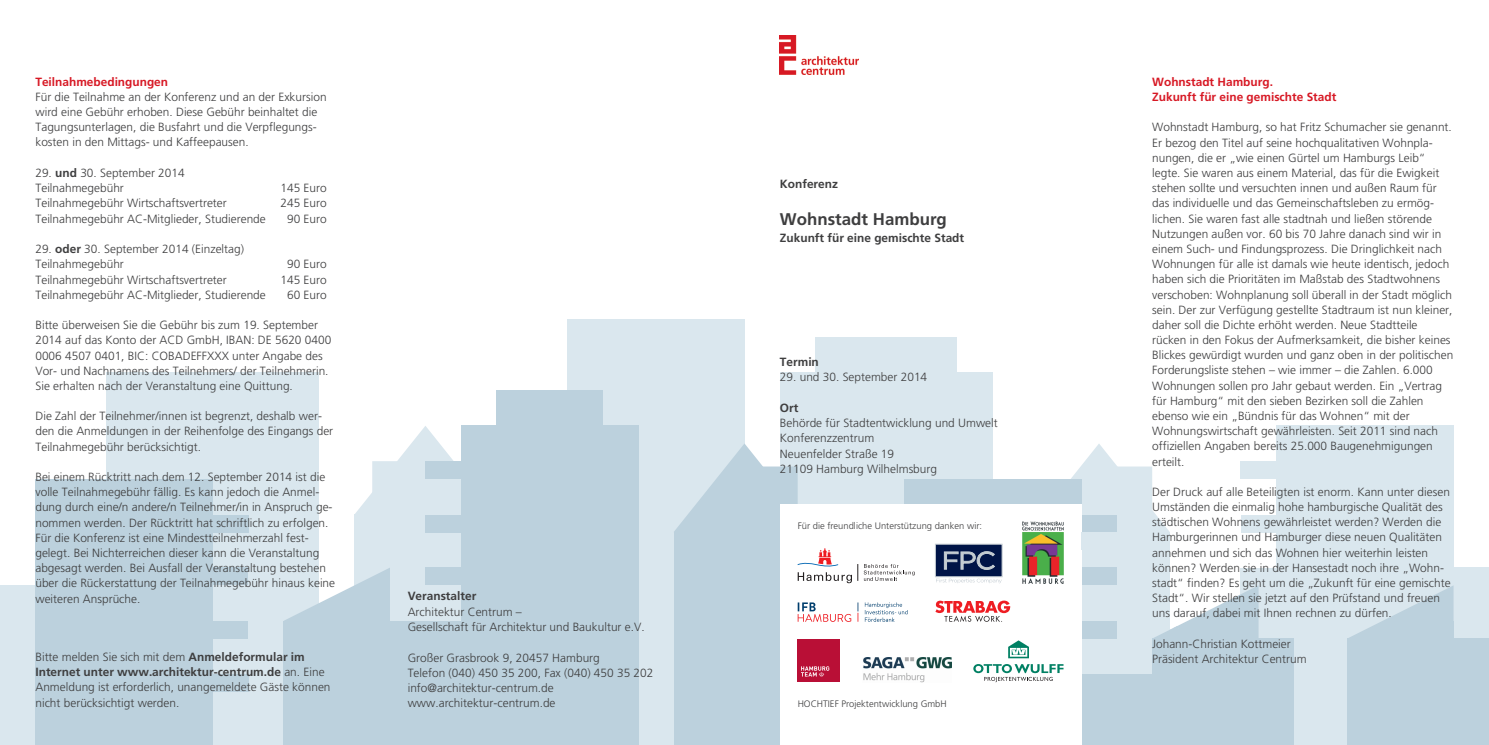
<style>
.page{position:relative;width:1489px;height:745px;background:#fff}
.page>*{position:absolute;margin:0;border:0;box-sizing:border-box;transform-origin:0 0}
.t1{font:700 16.88px "BDA Frutiger";color:#3e3e3f}
.t2{font:300 11.88px/15.1px "BDA Frutiger";color:#3e3e3f}
.t3{font:700 11.88px/15.5px "BDA Frutiger";color:#d71824}
.t4{font:700 11.88px "BDA Frutiger";color:#3e3e3f}
.t5{font:300 9.38px "BDA Frutiger";color:#3e3e3f}
.s1{font-weight:700}
</style>
<div class="page">
<div style="left:780px;top:372px;width:212px;height:372px;background:#dae7ee"></div>
<div style="left:1028px;top:531px;width:141px;height:213px;background:#dae7ee"></div>
<div style="left:1276px;top:425px;width:177px;height:319px;background:#dae7ee"></div>
<div style="left:1240px;top:567px;width:46px;height:71px;background:#dae7ee"></div>
<div style="left:1240px;top:515px;width:51px;height:17px;background:#dae7ee"></div>
<div style="left:1240px;top:461px;width:50px;height:17px;background:#dae7ee"></div>
<div style="left:0;top:585px;width:74px;height:159px;background:#dae7ee"></div>
<div style="left:567px;top:319px;width:177px;height:425px;background:#dae7ee"></div>
<div style="left:354px;top:514px;width:142px;height:230px;background:#dae7ee"></div>
<div style="left:106px;top:372px;width:213px;height:372px;background:#dae7ee"></div>
<div style="left:35px;top:478px;width:178px;height:266px;background:#bcd1dd"></div>
<div style="left:200px;top:673px;width:48px;height:18px;background:#bcd1dd"></div>
<div style="left:196px;top:620px;width:52px;height:18px;background:#bcd1dd"></div>
<div style="left:196px;top:567px;width:52px;height:18px;background:#bcd1dd"></div>
<div style="left:200px;top:515px;width:48px;height:17px;background:#bcd1dd"></div>
<div style="left:461px;top:425px;width:177px;height:319px;background:#bcd1dd"></div>
<div style="left:425px;top:567px;width:51px;height:18px;background:#bcd1dd"></div>
<div style="left:425px;top:515px;width:58px;height:17px;background:#bcd1dd"></div>
<div style="left:496px;top:390px;width:106px;height:49px;background:#bcd1dd"></div>
<div style="left:673px;top:531px;width:142px;height:213px;background:#bcd1dd"></div>
<div style="left:1152px;top:638px;width:141px;height:106px;background:#bcd1dd"></div>
<div style="left:904px;top:478px;width:177px;height:266px;background:#bcd1dd"></div>
<div style="left:1064px;top:620px;width:52px;height:18px;background:#bcd1dd"></div>
<div style="left:1063px;top:567px;width:53px;height:18px;background:#bcd1dd"></div>
<div style="left:1444px;top:567px;width:44px;height:177px;background:#dae7ee"></div>
<div style="left:1346px;top:638px;width:142px;height:106px;background:#bcd1dd"></div>
<svg style="left:1346px;top:586px;width:107px;height:66px"></svg>
<div style="left:1064px;top:673px;width:99px;height:71px;background:#bcd1dd"></div>
<div style="left:815px;top:337px;width:142px;height:53px;background:#dae7ee"></div>
<svg style="left:355px;top:426px;width:106px;height:88px"></svg>
<div style="left:283px;top:620px;width:195px;height:124px;background:#bcd1dd"></div>
<svg style="left:283px;top:568px;width:107px;height:53px"></svg>
<svg style="left:1028px;top:444px;width:141px;height:88px"></svg>
<img style="left:780px;top:35px;width:78px;height:39px">
<div style="left:780px;top:503px;width:301px;height:241px;background:#fff"></div>
<img style="left:863px;top:657px;width:88px;height:24px">
<div style="left:797px;top:639px;width:43px;height:42px;background:#b90f36"></div>
<svg style="left:973px;top:640px;width:90px;height:41px"></svg>
<svg style="left:935px;top:543px;width:67px;height:40px;background:#515f80"></svg>
<img style="left:1022px;top:521px;width:41px;height:62px">
<svg style="left:673px;top:443px;width:241px;height:140px"></svg>
<div style="left:1081px;top:531px;width:35px;height:18px;background:#dae7ee"></div>
<svg style="left:935px;top:600px;width:75px;height:21px"></svg>
<svg style="left:797px;top:602px;width:110px;height:74px"></svg>
<svg style="left:1154px;top:585px;width:104px;height:53px"></svg>
<p class="t3" style="left:35px;top:74px;width:134px">Teilnahmebedingungen</p>
<p class="t2" style="left:35px;top:89px;width:292px">Für die Teilnahme an der Konferenz und an der Exkursion wird eine Gebühr erhoben. Diese Gebühr beinhaltet die Tagungsunterlagen, die Busfahrt und die Verpflegungs&shy;kosten in den Mittags- und Kaffeepausen.</p>
<p class="t2" style="left:35px;top:165px;width:151px">29. <span class="s1">und</span> 30. September 2014<br>Teilnahmegebühr</p>
<p class="t2" style="left:280px;top:180px;width:48px">145 Euro</p>
<p class="t2" style="left:35px;top:196px;width:193px">Teilnahmegebühr Wirtschaftsvertreter</p>
<p class="t2" style="left:280px;top:196px;width:48px">245 Euro</p>
<p class="t2" style="left:35px;top:211px;width:232px">Teilnahmegebühr AC-Mitglieder, Studierende</p>
<p class="t2" style="left:287px;top:211px;width:41px">90 Euro</p>
<p class="t2" style="left:35px;top:241px;width:210px">29. <span class="s1">oder</span> 30. September 2014 (Einzeltag)<br>Teilnahmegebühr</p>
<p class="t2" style="left:287px;top:257px;width:41px">90 Euro</p>
<p class="t2" style="left:35px;top:272px;width:193px">Teilnahmegebühr Wirtschaftsvertreter</p>
<p class="t2" style="left:280px;top:272px;width:48px">145 Euro</p>
<p class="t2" style="left:35px;top:287px;width:232px">Teilnahmegebühr AC-Mitglieder, Studierende</p>
<p class="t2" style="left:287px;top:287px;width:41px">60 Euro</p>
<p class="t2" style="left:35px;top:317px;width:297px">Bitte überweisen Sie die Gebühr bis zum 19. September 2014 auf das Konto der ACD GmbH, IBAN: DE 5620 0400<br>0006 4507 0401, BIC: COBADEFFXXX unter Angabe des Vor- und Nachnamens des Teilnehmers/ der Teilnehmerin.<br>Sie erhalten nach der Veranstaltung eine Quittung.</p>
<p class="t2" style="left:35px;top:408px;width:299px">Die Zahl der Teilnehmer/innen ist begrenzt, deshalb wer&shy;den die Anmeldungen in der Reihenfolge des Eingangs der<br>Teilnahmegebühr berücksichtigt.</p>
<p class="t2" style="left:35px;top:469px;width:301px">Bei einem Rücktritt nach dem 12. September 2014 ist die volle Teilnahmegebühr fällig. Es kann jedoch die Anmel&shy;dung durch eine/n andere/n Teilnehmer/in in Anspruch ge&shy;nommen werden. Der Rücktritt hat schriftlich zu erfolgen.<br>Für die Konferenz ist eine Mindestteilnehmerzahl fest&shy;gelegt. Bei Nichterreichen dieser kann die Veranstaltung abgesagt werden. Bei Ausfall der Veranstaltung bestehen über die Rückerstattung der Teilnahmegebühr hinaus keine weiteren Ansprüche.</p>
<p class="t2" style="left:35px;top:648px;width:296px">Bitte melden Sie sich mit dem <span class="s1">Anmeldeformular im Internet unter www.architektur-centrum.de</span> an. Eine Anmeldung ist erforderlich, unangemeldete Gäste können nicht berücksichtigt werden.</p>
<p class="t4" style="left:407px;top:589px;width:70px">Veranstalter</p>
<p class="t2" style="left:407px;top:603px;width:238px">Architektur Centrum –<br>Gesellschaft für Architektur und Baukultur e.V.</p>
<p class="t2" style="left:407px;top:649px;width:247px">Großer Grasbrook 9, 20457 Hamburg<br>Telefon (040) 450 35 200, Fax (040) 450 35 202 info@architektur-centrum.de www.architektur-centrum.de</p>
<p class="t4" style="left:780px;top:177px;width:60px">Konferenz</p>
<h1 class="t1" style="left:780px;top:209px;width:168px">Wohnstadt Hamburg</h1>
<p class="t4" style="left:780px;top:230px;width:186px">Zukunft für eine gemischte Stadt</p>
<p class="t4" style="left:780px;top:354px;width:40px">Termin</p>
<p class="t2" style="left:780px;top:369px;width:149px">29. und 30. September 2014</p>
<p class="t4" style="left:780px;top:400px;width:20px">Ort</p>
<p class="t2" style="left:780px;top:415px;width:219px">Behörde für Stadtentwicklung und Umwelt<br>Konferenzzentrum<br>Neuenfelder Straße 19<br>21109 Hamburg Wilhelmsburg</p>
<p class="t5" style="left:797px;top:519px;width:186px">Für die freundliche Unterstützung danken wir:</p>
<p class="t5" style="left:797px;top:698px;width:150px">HOCHTIEF Projektentwicklung GmbH</p>
<p class="t3" style="left:1152px;top:74px;width:186px">Wohnstadt Hamburg.<br>Zukunft für eine gemischte Stadt</p>
<p class="t2" style="left:1152px;top:120px;width:302px">Wohnstadt Hamburg, so hat Fritz Schumacher sie genannt.<br>Er bezog den Titel auf seine hochqualitativen Wohnpla&shy;nungen, die er „wie einen Gürtel um Hamburgs Leib“ legte. Sie waren aus einem Material, das für die Ewigkeit stehen sollte und versuchten innen und außen Raum für das individuelle und das Gemeinschaftsleben zu ermög&shy;lichen. Sie waren fast alle stadtnah und ließen störende Nutzungen außen vor. 60 bis 70 Jahre danach sind wir in einem Such- und Findungsprozess. Die Dringlichkeit nach Wohnungen für alle ist damals wie heute identisch, jedoch haben sich die Prioritäten im Maßstab des Stadtwohnens verschoben: Wohnplanung soll überall in der Stadt möglich sein. Der zur Verfügung gestellte Stadtraum ist nun kleiner, daher soll die Dichte erhöht werden. Neue Stadtteile rücken in den Fokus der Aufmerksamkeit, die bisher keines Blickes gewürdigt wurden und ganz oben in der politischen Forderungsliste stehen – wie immer – die Zahlen. 6.000<br>Wohnungen sollen pro Jahr gebaut werden. Ein „Vertrag für Hamburg“ mit den sieben Bezirken soll die Zahlen ebenso wie ein „Bündnis für das Wohnen“ mit der Wohnungswirtschaft gewährleisten. Seit 2011 sind nach offiziellen Angaben bereits 25.000 Baugenehmigungen erteilt.</p>
<p class="t2" style="left:1152px;top:484px;width:300px">Der Druck auf alle Beteiligten ist enorm. Kann unter diesen Umständen die einmalig hohe hamburgische Qualität des städtischen Wohnens gewährleistet werden? Werden die Hamburgerinnen und Hamburger diese neuen Qualitäten annehmen und sich das Wohnen hier weiterhin leisten können? Werden sie in der Hansestadt noch ihre „Wohn&shy;stadt“ finden? Es geht um die „Zukunft für eine gemischte Stadt“. Wir stellen sie jetzt auf den Prüfstand und freuen uns darauf, dabei mit Ihnen rechnen zu dürfen.</p>
<p class="t2" style="left:1152px;top:635px;width:156px">Johann-Christian Kottmeier<br>Präsident Architektur Centrum</p>
</div>
